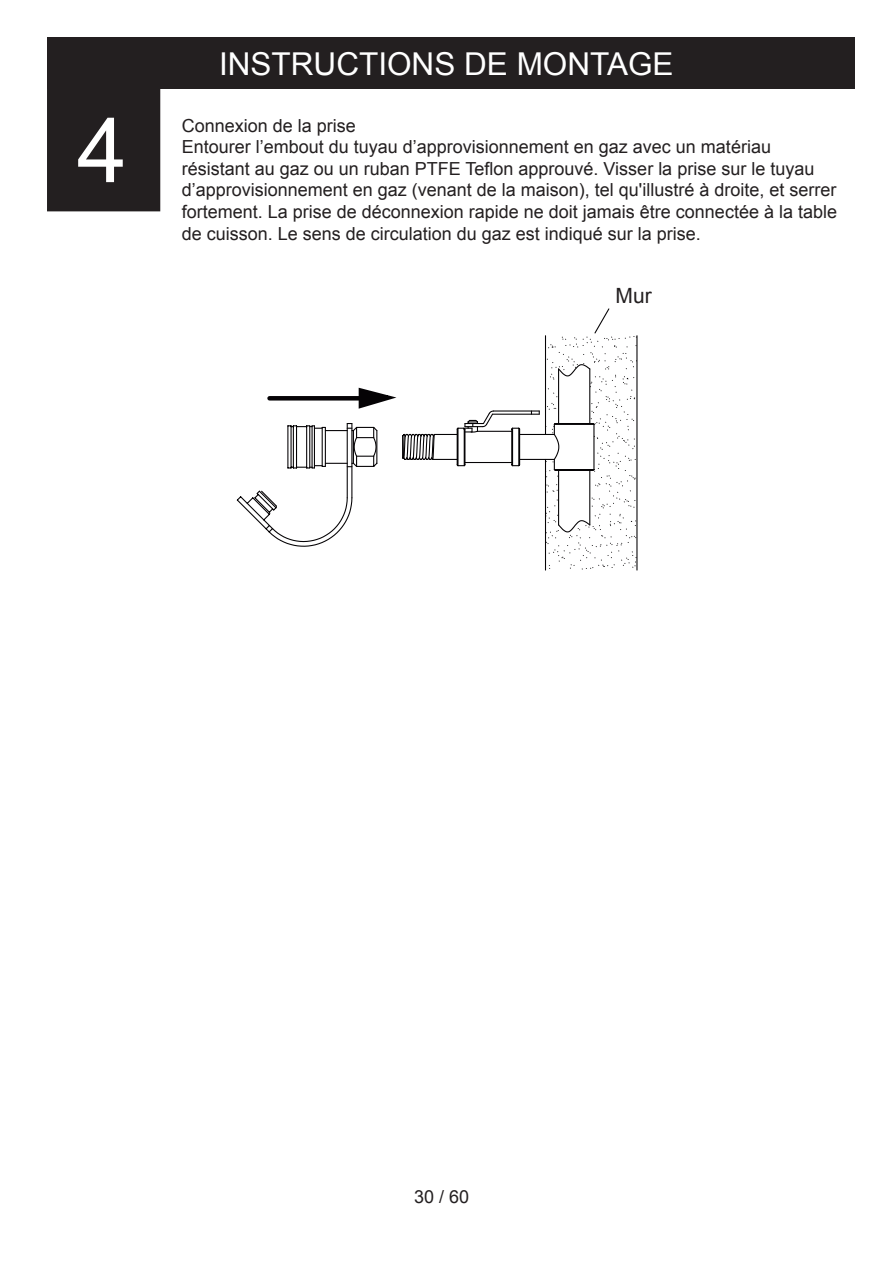
<style>
.page{position:relative;width:893px;height:1263px;background:#fff}
.page>*{position:absolute;margin:0;border:0;box-sizing:border-box;transform-origin:0 0}
.t1{font:90px "Arial";color:#fff}
.t2{font:31.5px "Arial";color:#fff}
.t3{font:21px "Arial";color:#231f20}
.t4{font:18px/21.6px "Arial";color:#231f20}
</style>
<div class="page">
<div style="left:47px;top:38px;width:808px;height:51px;background:#231f20"></div>
<div style="left:47px;top:82px;width:113px;height:129px;background:#231f20"></div>
<svg style="left:236px;top:308px;width:401px;height:262px"></svg>
<h2 class="t2" style="left:219px;top:43px;width:456px">INSTRUCTIONS DE MONTAGE</h2>
<h1 class="t1" style="left:77px;top:92px;width:52px">4</h1>
<p class="t4" style="left:182px;top:115px;width:657px">Connexion de la prise<br>Entourer l’embout du tuyau d’approvisionnement en gaz avec un matériau résistant au gaz ou un ruban PTFE Teflon approuvé. Visser la prise sur le tuyau d’approvisionnement en gaz (venant de la maison), tel qu'illustré à droite, et serrer fortement. La prise de déconnexion rapide ne doit jamais être connectée à la table de cuisson. Le sens de circulation du gaz est indiqué sur la prise.</p>
<p class="t3" style="left:616px;top:282px;width:38px">Mur</p>
<p class="t4" style="left:414px;top:1186px;width:57px">30 / 60</p>
</div>
